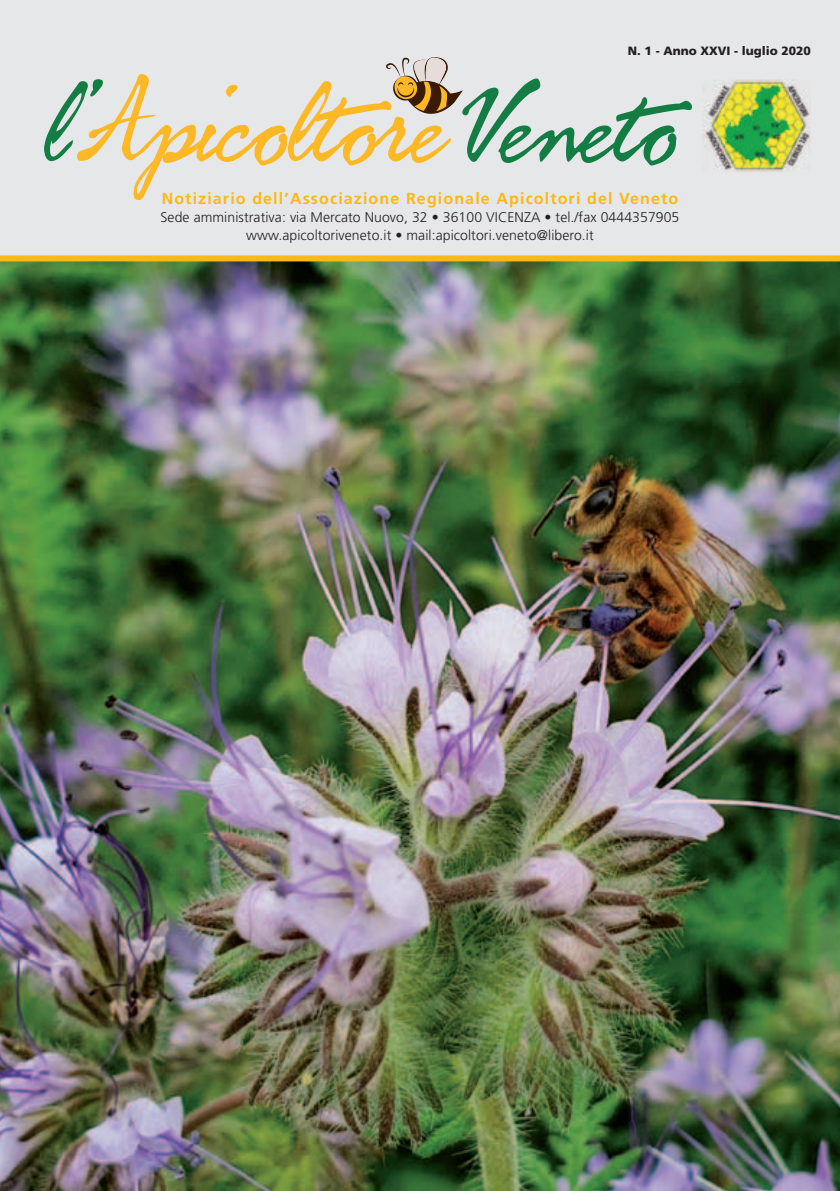
<style>
.page{position:relative;width:840px;height:1191px;background:#fff}
.page>*{position:absolute;margin:0;border:0;box-sizing:border-box;transform-origin:0 0}
.t1{font:700 16px "Frutiger";letter-spacing:.07em;color:#fcb814}
.t2{font:300 14px/18px "Frutiger";letter-spacing:.005em;color:#231f20;text-align:center}
.t3{font:900 12px "Frutiger";color:#231f20}
</style>
<div class="page">
<div style="left:0;top:0;width:839px;height:325px;background:#e6e7e9"></div>
<img style="left:0;top:261px;width:839px;height:930px">
<svg style="left:44px;top:57px;width:647px;height:143px"></svg>
<img style="left:702px;top:79px;width:108px;height:93px">
<div style="left:0;top:255px;width:839px;height:6px;background:#fcb814"></div>
<p class="t3" style="left:627px;top:43px;width:184px">N. 1 - Anno XXVI - luglio 2020</p>
<p class="t1" style="left:162px;top:189px;width:517px">Notiziario dell’Associazione Regionale Apicoltori del Veneto</p>
<p class="t2" style="left:160px;top:208px;width:520px">Sede amministrativa: via Mercato Nuovo, 32 • 36100 VICENZA • tel./fax 0444357905 www.apicoltoriveneto.it • mail:apicoltori.veneto@libero.it</p>
</div>
